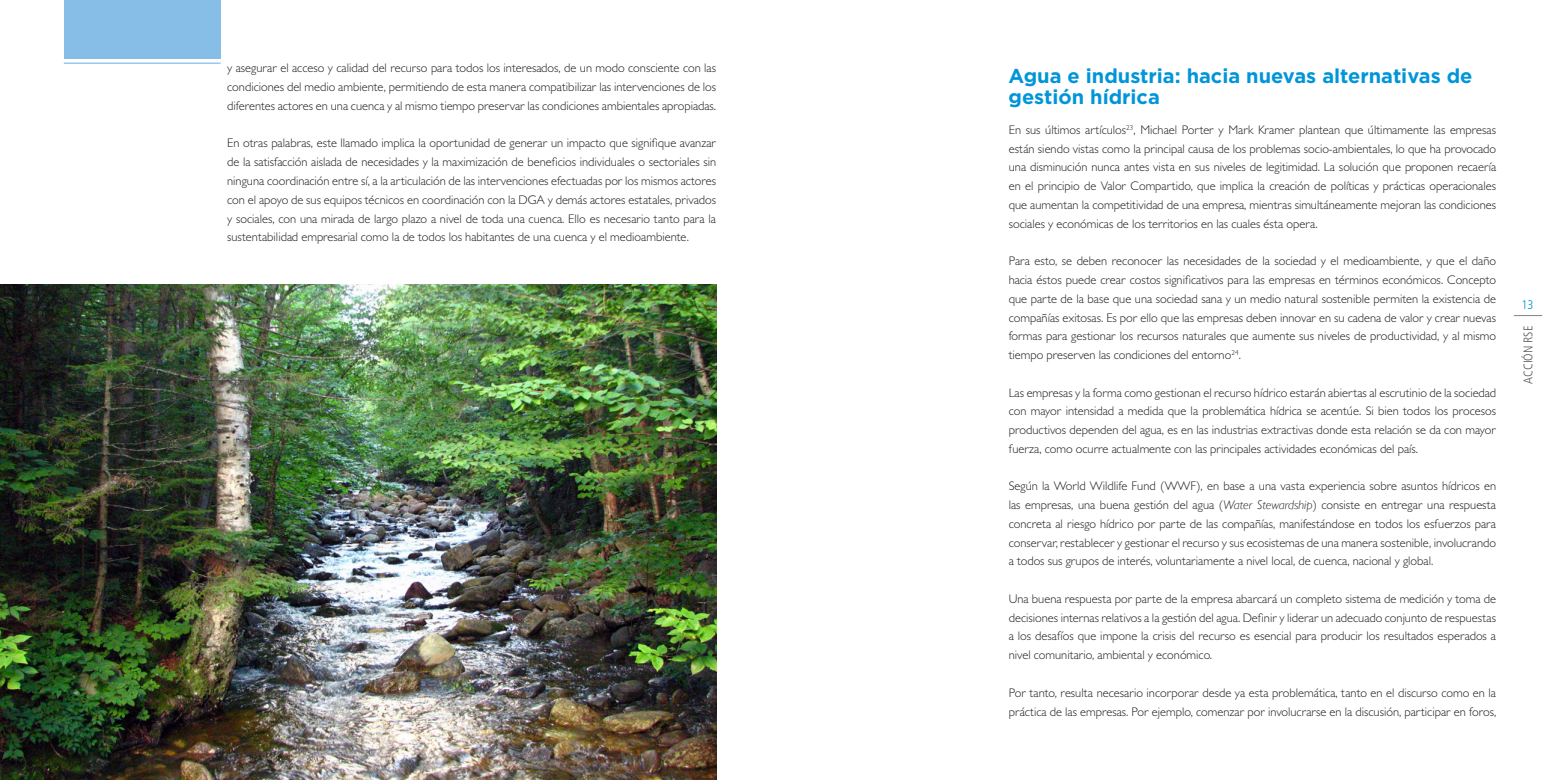
<style>
.page{position:relative;width:1560px;height:780px;background:#fff}
.page>*{position:absolute;margin:0;border:0;box-sizing:border-box;transform-origin:0 0}
.t1{font:700 20px/21.2px "Gotham";color:#0095d9}
.t2{font:300 12.5px/18.8px "Gill Sans MT Pro";color:#231f20;text-align:justify}
.t3{font:300 condensed 12.5px "Frutiger LT Std";color:#57585a}
.t4{font:300 condensed 12.5px "Frutiger LT Std";color:#0095d9}
.s1{font-family:"Gill Sans";font-style:italic}
</style>
<div class="page">
<hr style="left:64px;top:63px;width:157px;height:1px;background:#86bee7">
<div style="left:64px;top:0;width:157px;height:58px;background:#86bee7"></div>
<img style="left:0;top:285px;width:716px;height:495px">
<svg style="left:1514px;top:315px;width:27px;height:1px"></svg>
<p class="t2" style="left:227px;top:59px;width:490px">y asegurar el acceso y calidad del recurso para todos los interesados, de un modo consciente con las condiciones del medio ambiente, permitiendo de esta manera compatibilizar las intervenciones de los diferentes actores en una cuenca y al mismo tiempo preservar las condiciones ambientales apropiadas.</p>
<p class="t2" style="left:227px;top:134px;width:490px">En otras palabras, este llamado implica la oportunidad de generar un impacto que signifique avanzar de la satisfacción aislada de necesidades y la maximización de beneficios individuales o sectoriales sin ninguna coordinación entre sí, a la articulación de las intervenciones efectuadas por los mismos actores con el apoyo de sus equipos técnicos en coordinación con la DGA y demás actores estatales, privados y sociales, con una mirada de largo plazo a nivel de toda una cuenca. Ello es necesario tanto para la sustentabilidad empresarial como la de todos los habitantes de una cuenca y el medioambiente.</p>
<p class="t1" style="left:1008px;top:64px;width:465px">Agua e industria: hacia nuevas alternativas de gestión hídrica</p>
<p class="t2" style="left:1008px;top:120px;width:489px">En sus últimos artículos<sup>23</sup>, Michael Porter y Mark Kramer plantean que últimamente las empresas están siendo vistas como la principal causa de los problemas socio-ambientales, lo que ha provocado una disminución nunca antes vista en sus niveles de legitimidad. La solución que proponen recaería en el principio de Valor Compartido, que implica la creación de políticas y prácticas operacionales que aumentan la competitividad de una empresa, mientras simultáneamente mejoran las condiciones sociales y económicas de los territorios en las cuales ésta opera.</p>
<p class="t2" style="left:1008px;top:251px;width:489px">Para esto, se deben reconocer las necesidades de la sociedad y el medioambiente, y que el daño hacia éstos puede crear costos significativos para las empresas en términos económicos. Concepto que parte de la base que una sociedad sana y un medio natural sostenible permiten la existencia de compañías exitosas. Es por ello que las empresas deben innovar en su cadena de valor y crear nuevas formas para gestionar los recursos naturales que aumente sus niveles de productividad, y al mismo tiempo preserven las condiciones del entorno<sup>24</sup>.</p>
<p class="t2" style="left:1008px;top:383px;width:489px">Las empresas y la forma como gestionan el recurso hídrico estarán abiertas al escrutinio de la sociedad con mayor intensidad a medida que la problemática hídrica se acentúe. Si bien todos los procesos productivos dependen del agua, es en las industrias extractivas donde esta relación se da con mayor fuerza, como ocurre actualmente con las principales actividades económicas del país.</p>
<p class="t2" style="left:1008px;top:476px;width:489px">Según la World Wildlife Fund (WWF), en base a una vasta experiencia sobre asuntos hídricos en las empresas, una buena gestión del agua (<span class="s1">Water Stewardship</span>) consiste en entregar una respuesta concreta al riesgo hídrico por parte de las compañías, manifestándose en todos los esfuerzos para conservar, restablecer y gestionar el recurso y sus ecosistemas de una manera sostenible, involucrando a todos sus grupos de interés, voluntariamente a nivel local, de cuenca, nacional y global.</p>
<p class="t2" style="left:1008px;top:589px;width:489px">Una buena respuesta por parte de la empresa abarcará un completo sistema de medición y toma de decisiones internas relativos a la gestión del agua. Definir y liderar un adecuado conjunto de respuestas a los desafíos que impone la crisis del recurso es esencial para producir los resultados esperados a nivel comunitario, ambiental y económico.</p>
<p class="t2" style="left:1008px;top:683px;width:489px">Por tanto, resulta necesario incorporar desde ya esta problemática, tanto en el discurso como en la práctica de las empresas. Por ejemplo, comenzar por involucrarse en la discusión, participar en foros,</p>
<p class="t4" style="left:1521px;top:298px;width:14px">13</p>
<p class="t3" style="left:1520px;top:383px;width:59px;rotate:-90deg">ACCIÓN RSE</p>
</div>
